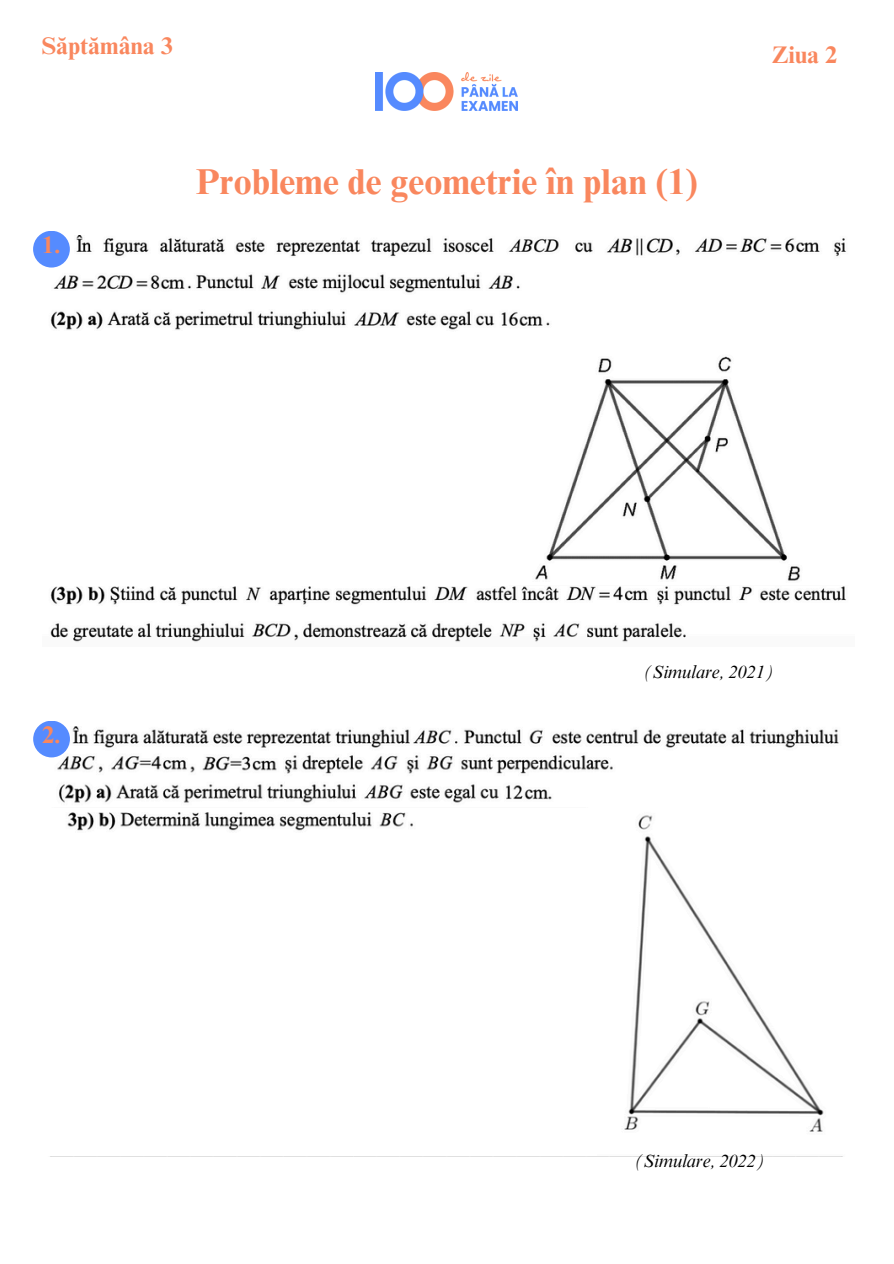
<style>
.page{position:relative;width:894px;height:1264px;background:#fff}
.page>*{position:absolute;margin:0;border:0;box-sizing:border-box;transform-origin:0 0}
.t1{font:700 36px "Times NRMT Pro";color:#f9875e}
.t2{font:700 24px "Times NRMT Pro";color:#f9875e}
.t3{font:italic 18px "Times NRMT Pro";color:#000}
</style>
<div class="page">
<img style="left:375px;top:73px;width:142px;height:38px">
<img style="left:42px;top:235px;width:805px;height:407px">
<div style="left:33px;top:231px;width:37px;height:36px;background:#558bff;border-radius:50%"></div>
<div style="left:0;top:338px;width:508px;height:253px;background:#fff"></div>
<img style="left:48px;top:726px;width:791px;height:406px">
<div style="left:33px;top:720px;width:37px;height:37px;background:#558bff;border-radius:50%"></div>
<div style="left:24px;top:808px;width:572px;height:348px;background:#fff"></div>
<img style="left:67px;top:812px;width:346px;height:19px">
<p class="t2" style="left:42px;top:37px;width:132px">Săptămâna 3</p>
<p class="t2" style="left:771px;top:46px;width:67px">Ziua 2</p>
<h2 class="t2" style="left:42px;top:236px;width:20px">1.</h2>
<p class="t1" style="left:196px;top:168px;width:503px">Probleme de geometrie în plan (1)</p>
<p class="t2" style="left:42px;top:725px;width:20px">2.</p>
<h1 class="t3" style="left:643px;top:665px;width:132px">(Simulare, 2021)</h1>
<p class="t3" style="left:634px;top:1153px;width:132px">(Simulare, 2022)</p>
</div>
